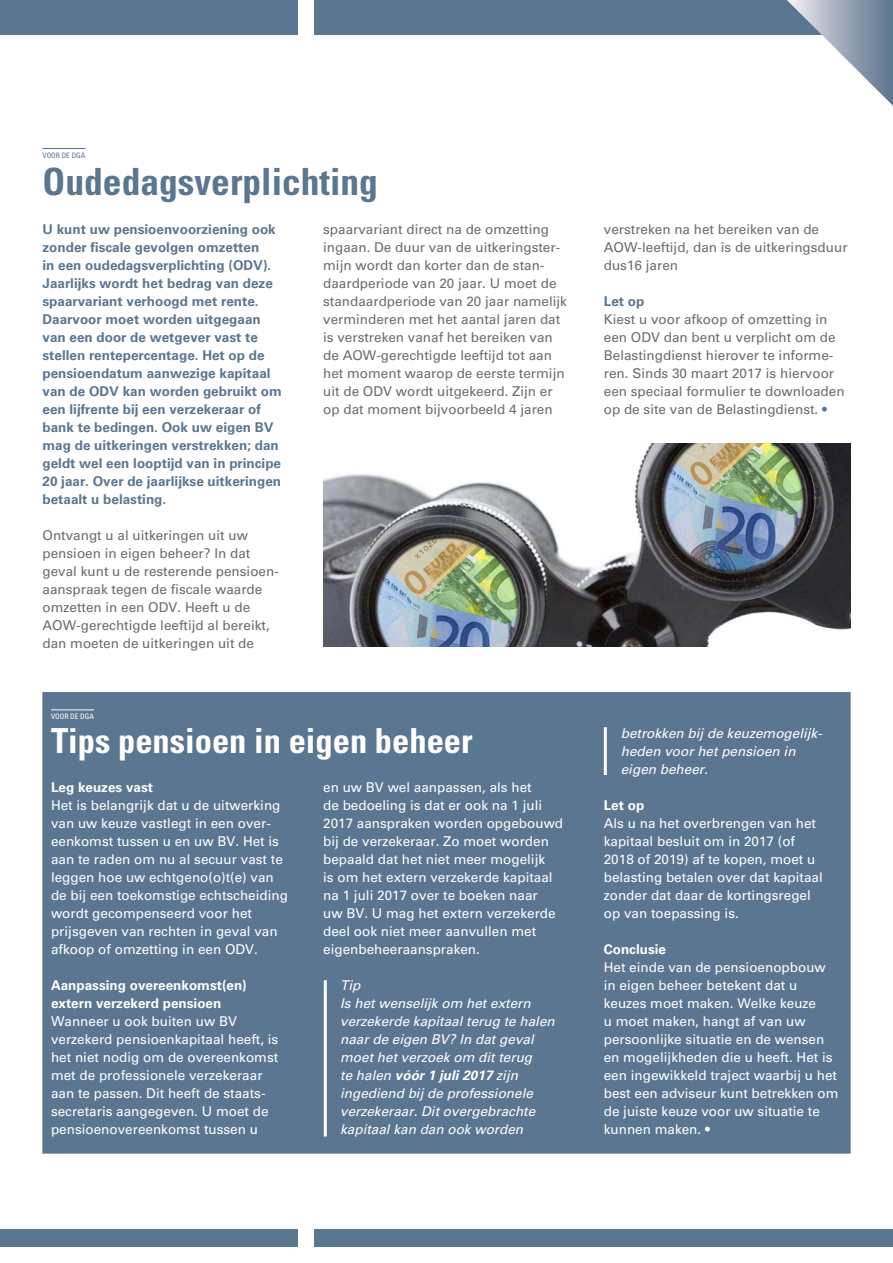
<style>
.page{position:relative;width:893px;height:1263px;background:#fff}
.page>*{position:absolute;margin:0;border:0;box-sizing:border-box;transform-origin:0 0}
.t1{font:700 condensed 37.5px "Univers LT Std";color:#5b7690}
.t2{font:700 condensed 34.5px "Univers LT Std";color:#fff}
.t3{font:13.5px/18px "Univers LT Std";color:#fff}
.t4{font:13.5px/18px "Univers LT Std";color:#6d6b6b}
.t5{font:700 13.5px/18px "Univers LT Std";color:#5b7690}
.t6{font:italic 13.5px/18px "Univers LT Std";color:#fff}
.t7{font:700 13.5px/18px "Univers LT Std";color:#fff}
.t8{font:condensed 7.5px "Univers LT Std";color:#5b7690}
.t9{font:condensed 7.5px "Univers LT Std";color:#fff}
.s1{color:#5b7690}
.s2{font-weight:700}
</style>
<div class="page">
<div style="left:0;top:0;width:298px;height:34px;background:#5b7690"></div>
<div style="left:315px;top:0;width:578px;height:34px;background:#5b7690"></div>
<div style="left:0;top:1229px;width:298px;height:17px;background:#5b7690"></div>
<div style="left:315px;top:1229px;width:578px;height:17px;background:#5b7690"></div>
<svg style="left:787px;top:0;width:106px;height:106px"></svg>
<div style="left:43px;top:692px;width:807px;height:461px;background:#5b7690"></div>
<hr style="left:43px;top:148px;width:42px;height:1px;background:#5b7690">
<hr style="left:324px;top:980px;width:3px;height:156px;background:#fff">
<hr style="left:604px;top:727px;width:3px;height:48px;background:#fff">
<img style="left:323px;top:443px;width:527px;height:203px">
<hr style="left:51px;top:709px;width:43px;height:1px;background:#fff">
<p class="t8" style="left:43px;top:150px;width:44px">VOOR DE DGA</p>
<h1 class="t1" style="left:43px;top:159px;width:337px">Oudedagsverplichting</h1>
<p class="t5" style="left:43px;top:220px;width:241px">U kunt uw pensioenvoorziening ook zonder fiscale gevolgen omzetten<br>in een oudedagsverplichting (ODV).<br>Jaarlijks wordt het bedrag van deze spaarvariant verhoogd met rente.<br>Daarvoor moet worden uitgegaan van een door de wetgever vast te stellen rentepercentage. Het op de pensioendatum aanwezige kapitaal van de ODV kan worden gebruikt om een lijfrente bij een verzekeraar of bank te bedingen. Ook uw eigen BV mag de uitkeringen verstrekken; dan geldt wel een looptijd van in principe 20 jaar. Over de jaarlijkse uitkeringen betaalt u belasting.</p>
<p class="t4" style="left:43px;top:526px;width:238px">Ontvangt u al uitkeringen uit uw pensioen in eigen beheer? In dat geval kunt u de resterende pensioen&shy;aanspraak tegen de fiscale waarde omzetten in een ODV. Heeft u de AOW-gerechtigde leeftijd al bereikt, dan moeten de uitkeringen uit de</p>
<p class="t4" style="left:323px;top:220px;width:245px">spaarvariant direct na de omzetting ingaan. De duur van de uitkeringster&shy;mijn wordt dan korter dan de stan&shy;daardperiode van 20 jaar. U moet de standaardperiode van 20 jaar namelijk verminderen met het aantal jaren dat is verstreken vanaf het bereiken van de AOW-gerechtigde leeftijd tot aan het moment waarop de eerste termijn uit de ODV wordt uitgekeerd. Zijn er op dat moment bijvoorbeeld 4 jaren</p>
<p class="t4" style="left:604px;top:220px;width:245px">verstreken na het bereiken van de<br>AOW-leeftijd, dan is de uitkeringsduur dus16 jaren</p>
<p class="t5" style="left:604px;top:292px;width:42px">Let op</p>
<p class="t4" style="left:604px;top:310px;width:242px">Kiest u voor afkoop of omzetting in een ODV dan bent u verplicht om de Belastingdienst hierover te informe&shy;ren. Sinds 30 maart 2017 is hiervoor een speciaal formulier te downloaden op de site van de Belastingdienst. <span class="s1">•</span></p>
<p class="t9" style="left:51px;top:711px;width:44px">VOOR DE DGA</p>
<h2 class="t2" style="left:51px;top:719px;width:423px">Tips pensioen in eigen beheer</h2>
<p class="t7" style="left:51px;top:778px;width:104px">Leg keuzes vast</p>
<p class="t3" style="left:51px;top:796px;width:239px">Het is belangrijk dat u de uitwerking van uw keuze vastlegt in een over&shy;eenkomst tussen u en uw BV. Het is aan te raden om nu al secuur vast te leggen hoe uw echtgeno(o)t(e) van de bij een toekomstige echtscheiding wordt gecompenseerd voor het prijsgeven van rechten in geval van afkoop of omzetting in een ODV.</p>
<p class="t7" style="left:51px;top:976px;width:197px">Aanpassing overeenkomst(en) extern verzekerd pensioen</p>
<p class="t3" style="left:51px;top:1012px;width:229px">Wanneer u ook buiten uw BV verzekerd pensioenkapitaal heeft, is het niet nodig om de overeenkomst met de professionele verzekeraar aan te passen. Dit heeft de staats&shy;secretaris aangegeven. U moet de pensioenovereenkomst tussen u</p>
<p class="t3" style="left:323px;top:778px;width:242px">en uw BV wel aanpassen, als het<br>de bedoeling is dat er ook na 1 juli<br>2017 aanspraken worden opgebouwd bij de verzekeraar. Zo moet worden bepaald dat het niet meer mogelijk<br>is om het extern verzekerde kapitaal na 1 juli 2017 over te boeken naar<br>uw BV. U mag het extern verzekerde deel ook niet meer aanvullen met eigenbeheeraanspraken.</p>
<p class="t6" style="left:340px;top:976px;width:216px">Tip<br>Is het wenselijk om het extern verzekerde kapitaal terug te halen naar de eigen BV? In dat geval moet het verzoek om dit terug<br>te halen <span class="s2">vóór 1 juli 2017</span> zijn ingediend bij de professionele verzekeraar. Dit overgebrachte kapitaal kan dan ook worden</p>
<p class="t6" style="left:621px;top:724px;width:203px">betrokken bij de keuzemogelijk&shy;heden voor het pensioen in eigen beheer.</p>
<p class="t7" style="left:604px;top:796px;width:42px">Let op</p>
<p class="t3" style="left:604px;top:814px;width:221px">Als u na het overbrengen van het kapitaal besluit om in 2017 (of<br>2018 of 2019) af te kopen, moet u belasting betalen over dat kapitaal zonder dat daar de kortingsregel op van toepassing is.</p>
<p class="t7" style="left:604px;top:940px;width:64px">Conclusie</p>
<p class="t3" style="left:604px;top:958px;width:236px">Het einde van de pensioenopbouw in eigen beheer betekent dat u keuzes moet maken. Welke keuze<br>u moet maken, hangt af van uw persoonlijke situatie en de wensen en mogelijkheden die u heeft. Het is een ingewikkeld traject waarbij u het best een adviseur kunt betrekken om de juiste keuze voor uw situatie te kunnen maken. •</p>
</div>
